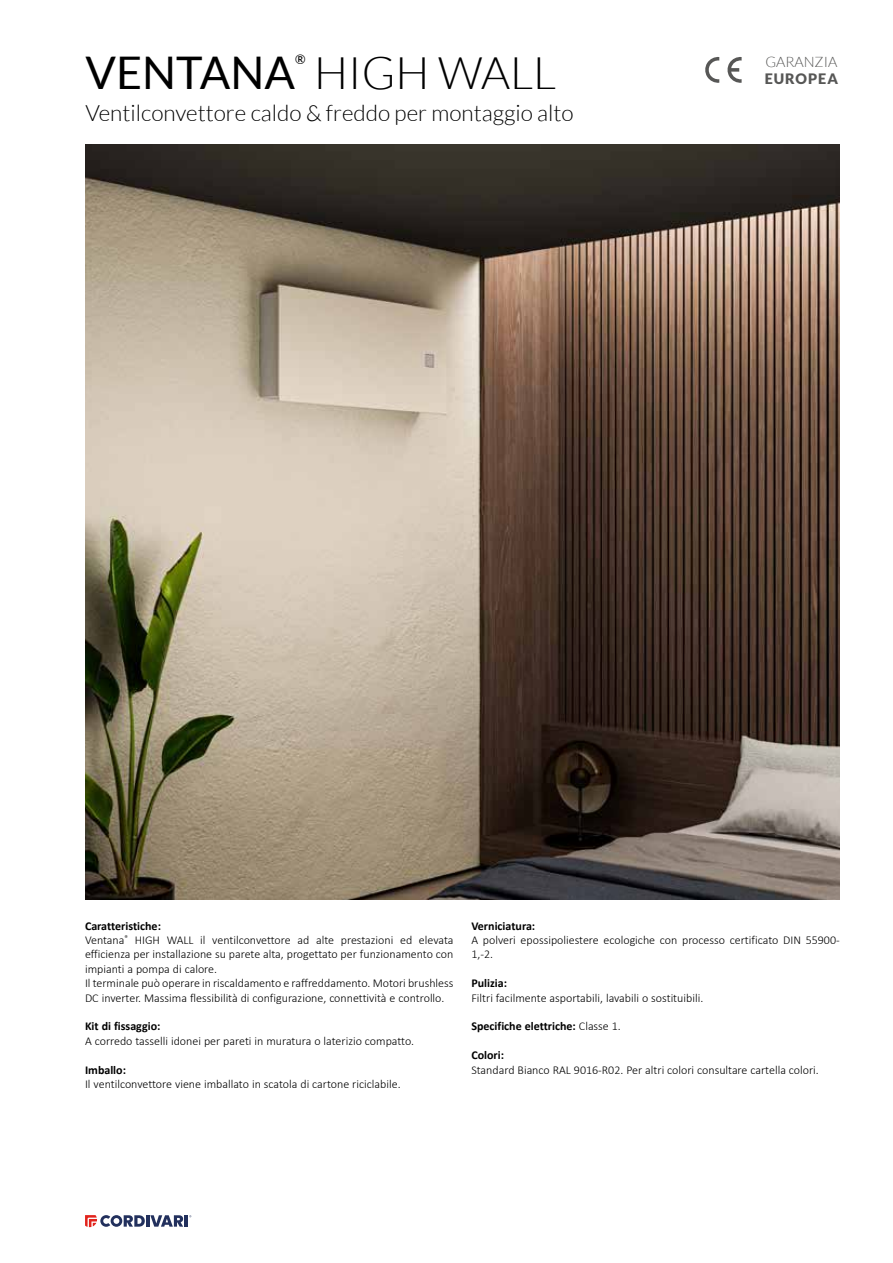
<style>
.page{position:relative;width:893px;height:1263px;background:#fff}
.page>*{position:absolute;margin:0;border:0;box-sizing:border-box;transform-origin:0 0}
.t1{font:300 45px "Lato";color:#000}
.t2{font:300 22.5px "Lato";color:#000}
.t3{font:300 14.4px "Lato";color:#575756}
.t4{font:900 14.4px "Lato";letter-spacing:.07em;color:#575756}
.t5{font:13.05px "Lato";color:#000}
.t6{font:300 12px/14.4px "Calibri";color:#000}
.t7{font:700 12px "Calibri";color:#000}
.s1{font-weight:400}
.s2{font-weight:700}
.s3{font-weight:300}
</style>
<div class="page">
<svg style="left:705px;top:57px;width:37px;height:26px"></svg>
<img style="left:85px;top:145px;width:755px;height:754px">
<svg style="left:85px;top:1215px;width:106px;height:12px"></svg>
<p class="t5" style="left:295px;top:52px;width:12px">®</p>
<p class="t3" style="left:765px;top:54px;width:73px">GARANZIA</p>
<p class="t4" style="left:765px;top:71px;width:75px">EUROPEA</p>
<h1 class="t1" style="left:85px;top:49px;width:472px"><span class="s1">VENTANA</span> HIGH WALL</h1>
<h2 class="t2" style="left:85px;top:101px;width:490px">Ventilconvettore caldo &amp; freddo per montaggio alto</h2>
<p class="t6" style="left:85px;top:918px;width:370px"><span class="s2">Caratteristiche:<br></span>Ventana<sup>®</sup> HIGH WALL il ventilconvettore ad alte prestazioni ed elevata efficienza per installazione su parete alta, progettato per funzionamento con impianti a pompa di calore.<br>Il terminale può operare in riscaldamento e raffreddamento. Motori brushless DC inverter. Massima flessibilità di configurazione, connettività e controllo.</p>
<p class="t7" style="left:85px;top:1018px;width:77px">Kit di fissaggio:</p>
<p class="t6" style="left:85px;top:1033px;width:331px">A corredo tasselli idonei per pareti in muratura o laterizio compatto.</p>
<p class="t7" style="left:85px;top:1061px;width:43px">Imballo:</p>
<p class="t6" style="left:85px;top:1077px;width:317px">Il ventilconvettore viene imballato in scatola di cartone riciclabile.</p>
<p class="t7" style="left:471px;top:917px;width:65px">Verniciatura:</p>
<p class="t6" style="left:471px;top:933px;width:370px">A polveri epossipoliestere ecologiche con processo certificato DIN 55900-<br>1,-2.</p>
<p class="t7" style="left:471px;top:975px;width:37px">Pulizia:</p>
<p class="t6" style="left:471px;top:990px;width:233px">Filtri facilmente asportabili, lavabili o sostituibili.</p>
<p class="t7" style="left:471px;top:1018px;width:151px">Specifiche elettriche: <span class="s3">Classe 1.</span></p>
<p class="t7" style="left:471px;top:1047px;width:34px">Colori:</p>
<p class="t6" style="left:471px;top:1062px;width:349px">Standard Bianco RAL 9016-R02. Per altri colori consultare cartella colori.</p>
</div>
